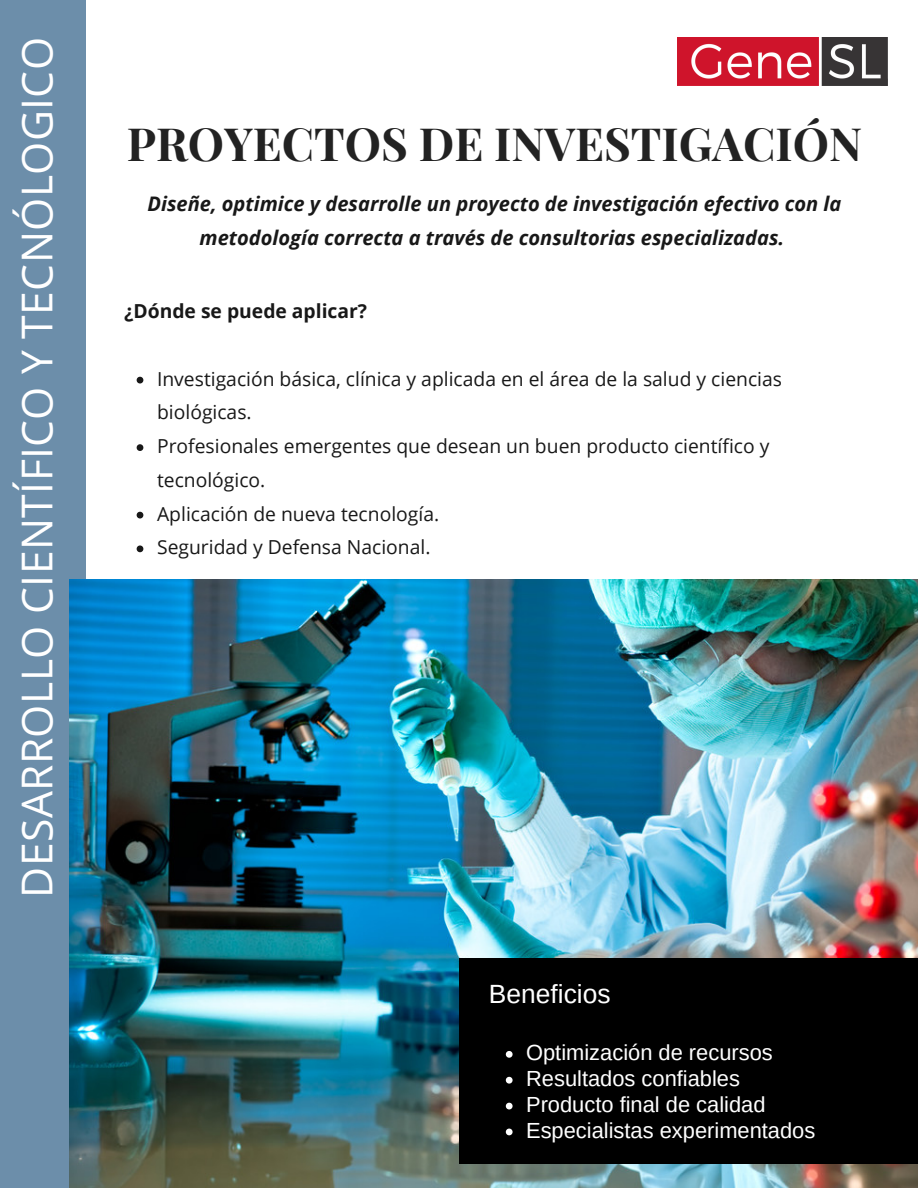
<style>
.page{position:relative;width:918px;height:1188px;background:#fff}
.page>*{position:absolute;margin:0;border:0;box-sizing:border-box;transform-origin:0 0}
.t1{font:700 45.9px "Playfair Display";color:#222}
.t2{font:42.6px "Open Sans";letter-spacing:.01em;color:#fff}
.t3{font:26.4px "Arimo";color:#fff}
.t4{font:21.9px/25.8px "Arimo";color:#fff}
.t5{font:italic 700 20.1px/34.8px "Open Sans";color:#181818;text-align:center}
.t6{font:19.35px/33.8px "Open Sans";color:#181818}
.t7{font:700 19.35px "Open Sans";color:#181818}
</style>
<div class="page">
<div style="left:0;top:0;width:85px;height:1188px;background:#6c8eaa"></div>
<img style="left:70px;top:579px;width:848px;height:609px">
<div style="left:459px;top:958px;width:459px;height:206px;background:#000"></div>
<svg style="left:137px;top:377px;width:6px;height:6px"></svg>
<svg style="left:137px;top:444px;width:6px;height:7px"></svg>
<svg style="left:137px;top:512px;width:6px;height:6px"></svg>
<svg style="left:137px;top:545px;width:6px;height:7px"></svg>
<svg style="left:506px;top:1051px;width:7px;height:7px"></svg>
<svg style="left:506px;top:1077px;width:7px;height:7px"></svg>
<svg style="left:506px;top:1103px;width:7px;height:6px"></svg>
<svg style="left:506px;top:1129px;width:7px;height:6px"></svg>
<img style="left:678px;top:37px;width:209px;height:49px">
<h2 class="t2" style="left:7px;top:898px;width:862px;rotate:-90deg">DESARROLLO CIENTÍFICO Y TECNÓLOGICO</h2>
<h1 class="t1" style="left:127px;top:111px;width:737px">PROYECTOS DE INVESTIGACIÓN</h1>
<p class="t5" style="left:148px;top:185px;width:695px">Diseñe, optimice y desarrolle un proyecto de investigación efectivo con la metodología correcta a través de consultorias especializadas.</p>
<p class="t7" style="left:124px;top:298px;width:244px">¿Dónde se puede aplicar?</p>
<p class="t6" style="left:157px;top:361px;width:626px">Investigación básica, clínica y aplicada en el área de la salud y ciencias biológicas.<br>Profesionales emergentes que desean un buen producto científico y tecnológico.<br>Aplicación de nueva tecnología.<br>Seguridad y Defensa Nacional.</p>
<h3 class="t3" style="left:489px;top:979px;width:123px">Beneficios</h3>
<p class="t4" style="left:526px;top:1039px;width:291px">Optimización de recursos<br>Resultados confiables<br>Producto final de calidad<br>Especialistas experimentados</p>
</div>
